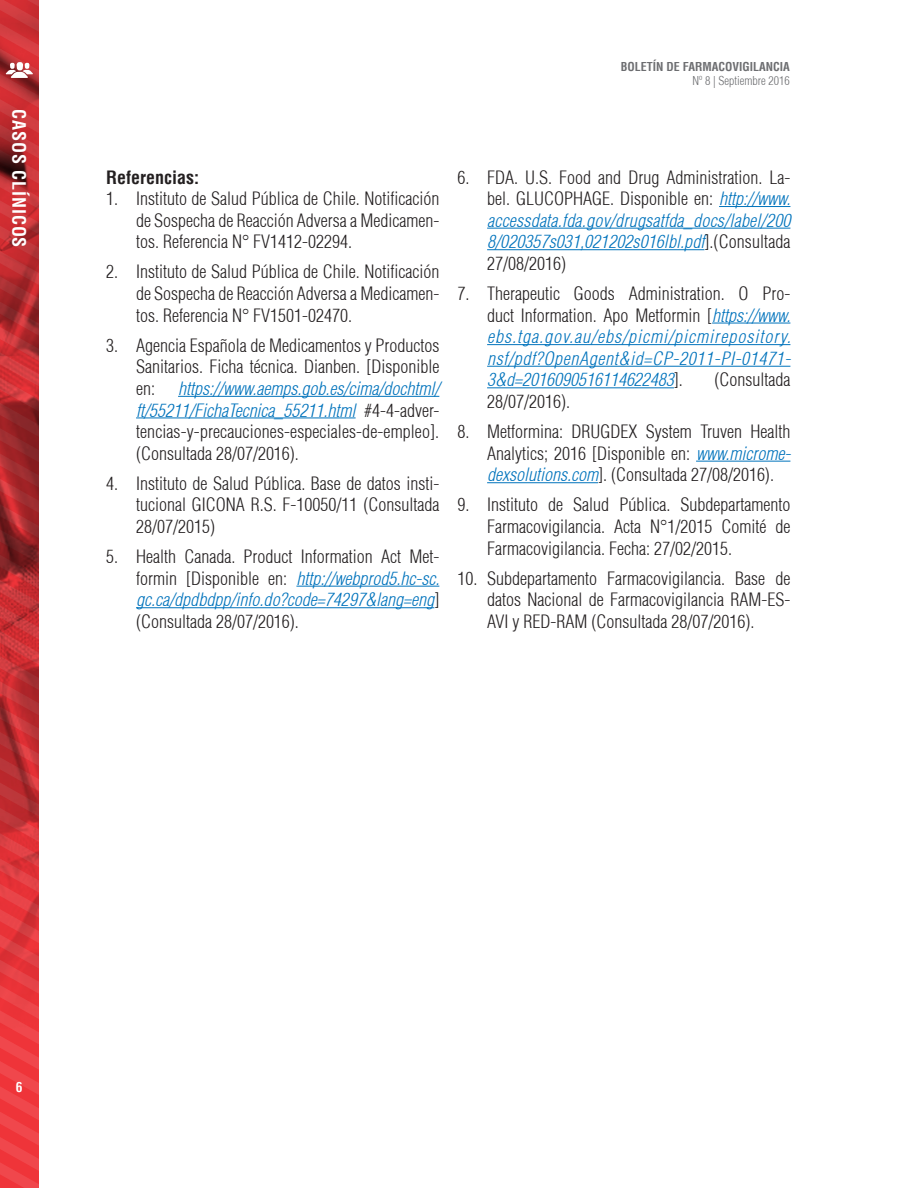
<style>
.page{position:relative;width:918px;height:1188px;background:#fff}
.page>*{position:absolute;margin:0;border:0;box-sizing:border-box;transform-origin:0 0}
.Texto_numerado{font:300 condensed 18px/21.6px "Helvetica";color:#231f20;text-align:justify}
.Texto_numerado-2{font:italic 300 condensed 18px/21.6px "Helvetica";letter-spacing:.035em;color:#0073bc;text-align:justify}
.t1{font:700 condensed 18px "Helvetica";letter-spacing:.05em;color:#fff}
.Subtitulos{font:700 condensed 18px "Helvetica";color:#231f20}
.t2{font:700 condensed 13.5px "Helvetica";color:#fff}
.t3{font:700 condensed 12px "Helvetica";color:#6c6d70}
.t4{font:300 condensed 12px "Helvetica";color:#6c6d70}
.s1{font-style:italic;color:#0073bc}
.s2{font-style:normal;color:#231f20}
</style>
<div class="page">
<svg style="left:0;top:0;width:39px;height:1188px;background:#c43236"></svg>
<hr style="left:178px;top:396px;width:261px;height:1px;background:#0073bc">
<hr style="left:136px;top:417px;width:220px;height:1px;background:#0073bc">
<hr style="left:296px;top:586px;width:143px;height:1px;background:#0073bc">
<hr style="left:136px;top:607px;width:298px;height:1px;background:#0073bc">
<hr style="left:719px;top:206px;width:71px;height:1px;background:#0073bc">
<hr style="left:487px;top:228px;width:303px;height:1px;background:#0073bc">
<hr style="left:487px;top:249px;width:217px;height:1px;background:#0073bc">
<hr style="left:712px;top:323px;width:78px;height:1px;background:#0073bc">
<hr style="left:487px;top:344px;width:303px;height:1px;background:#0073bc">
<hr style="left:487px;top:366px;width:303px;height:1px;background:#0073bc">
<hr style="left:487px;top:387px;width:187px;height:1px;background:#0073bc">
<hr style="left:696px;top:461px;width:94px;height:1px;background:#0073bc">
<hr style="left:487px;top:482px;width:111px;height:1px;background:#0073bc">
<p class="t1" style="left:30px;top:109px;width:140px;rotate:90deg">CASOS CLÍNICOS</p>
<p class="t3" style="left:621px;top:59px;width:170px">BOLETÍN DE FARMACOVIGILANCIA</p>
<p class="t4" style="left:693px;top:74px;width:99px">Nº 8 | Septiembre 2016</p>
<p class="Subtitulos" style="left:106px;top:166px;width:94px">Referencias:</p>
<p class="Texto_numerado" style="left:136px;top:188px;width:305px;text-indent:-30px">1. Instituto de Salud Pública de Chile. Notificación de Sospecha de Reacción Adversa a Medicamen&shy;tos. Referencia N° FV1412-02294.</p>
<p class="Texto_numerado" style="left:136px;top:261px;width:305px;text-indent:-30px">2. Instituto de Salud Pública de Chile. Notificación de Sospecha de Reacción Adversa a Medicamen&shy;tos. Referencia N° FV1501-02470.</p>
<p class="Texto_numerado" style="left:136px;top:334px;width:305px;text-indent:-30px">3. Agencia Española de Medicamentos y Productos Sanitarios. Ficha técnica. Dianben. [Disponible en:</p>
<p class="Texto_numerado" style="left:136px;top:378px;width:305px;text-indent:42px"><span class="s1">https://www.aemps.gob.es/cima/dochtml/ ft/55211/FichaTecnica_55211.html</span> #4-4-adver&shy;tencias-y-precauciones-especiales-de-empleo]. (Consultada 28/07/2016).</p>
<p class="Texto_numerado" style="left:136px;top:472px;width:305px;text-indent:-30px">4. Instituto de Salud Pública. Base de datos insti&shy;tucional GICONA R.S. F-10050/11 (Consultada 28/07/2015)</p>
<p class="Texto_numerado" style="left:136px;top:546px;width:305px;text-indent:-30px">5. Health Canada. Product Information Act Met&shy;formin [Disponible en: <span class="s1">http://webprod5.hc-sc. gc.ca/dpdbdpp/info.do?code=74297&amp;lang=eng</span>] (Consultada 28/07/2016).</p>
<p class="Texto_numerado" style="left:487px;top:166px;width:305px;text-indent:-30px">6. FDA. U.S. Food and Drug Administration. La&shy;bel. GLUCOPHAGE. Disponible en: <span class="s1">http://www. accessdata.fda.gov/drugsatfda_docs/label/200<br>8/020357s031,021202s016lbl.pdf</span>].(Consultada 27/08/2016)</p>
<p class="Texto_numerado-2" style="left:487px;top:283px;width:305px;text-indent:-30px"><span class="s2">7. Therapeutic Goods Administration. O Pro&shy;duct Information. Apo Metformin [</span>https://www. ebs.tga.gov.au/ebs/picmi/picmirepository. nsf/pdf?OpenAgent&amp;id=CP-2011-PI-01471- 3&amp;d=2016090516114622483<span class="s2">].</span></p>
<p class="Texto_numerado" style="left:714px;top:369px;width:77px">(Consultada</p>
<p class="Texto_numerado" style="left:487px;top:391px;width:84px">28/07/2016).</p>
<p class="Texto_numerado" style="left:487px;top:421px;width:305px;text-indent:-30px">8. Metformina: DRUGDEX System Truven Health Analytics; 2016 [Disponible en: <span class="s1">www.microme&shy;dexsolutions.com</span>]. (Consultada 27/08/2016).</p>
<p class="Texto_numerado" style="left:487px;top:494px;width:305px;text-indent:-30px">9. Instituto de Salud Pública. Subdepartamento Farmacovigilancia. Acta N°1/2015 Comité de Farmacovigilancia. Fecha: 27/02/2015.</p>
<p class="Texto_numerado" style="left:487px;top:567px;width:305px;text-indent:-30px">10. Subdepartamento Farmacovigilancia. Base de datos Nacional de Farmacovigilancia RAM-ES-AVI y RED-RAM (Consultada 28/07/2016).</p>
<p class="t2" style="left:16px;top:1078px;width:8px">6</p>
</div>
